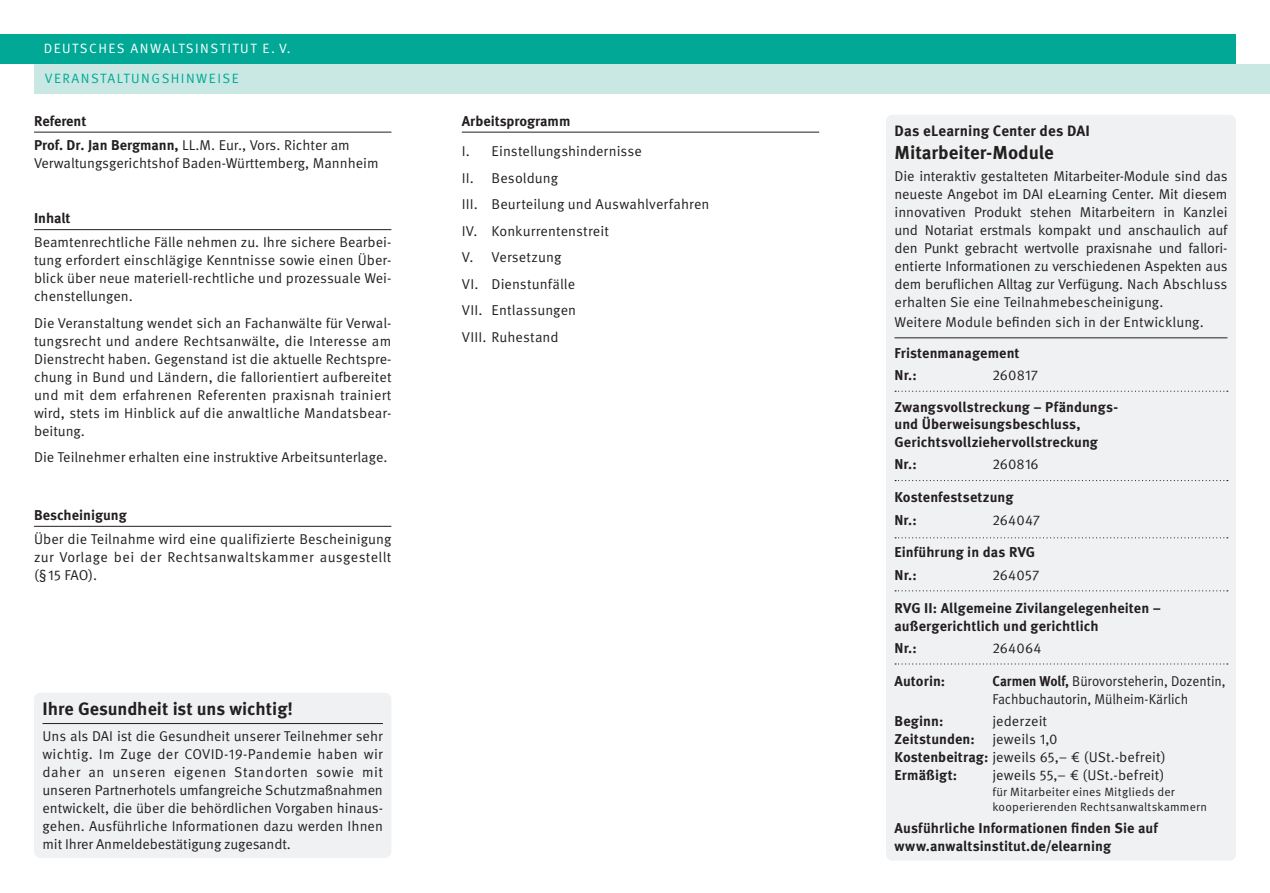
<style>
.page{position:relative;width:1270px;height:893px;background:#fff}
.page>*{position:absolute;margin:0;border:0;box-sizing:border-box;transform-origin:0 0}
.t1{font:700 18.75px "Meta OT";color:#231f20}
.t2{font:700 18px "Meta OT";letter-spacing:-.005em;color:#231f20}
.t3{font:700 15px "Meta OT";letter-spacing:.005em;color:#231f20}
.t4{font:14.25px/18px "Meta OT Norm";color:#231f20;text-align:justify}
.t5{font:700 14.25px/22.2px "Meta OT";letter-spacing:.005em;color:#231f20}
.t6{font:14.25px/18px "Meta OT Norm";color:#231f20;scale:.93 1}
.t7{font:13.5px "Meta OT Norm";letter-spacing:.11em;color:#fff}
.t8{font:13.5px "Meta OT Norm";letter-spacing:.11em;color:#00a895}
.t9{font:12px/14.4px "Meta OT Norm";letter-spacing:.015em;color:#231f20}
.s1{font-family:"Meta OT";font-weight:700}
.s2{font-family:"Meta OT Norm";font-weight:400}
</style>
<div class="page">
<div style="left:34px;top:64px;width:1235px;height:30px;background:#c9e8e4"></div>
<div style="left:0;top:34px;width:1235px;height:30px;background:#00a895"></div>
<hr style="left:462px;top:132px;width:357px;height:1px;background:#231f20">
<hr style="left:34px;top:132px;width:357px;height:1px;background:#231f20">
<hr style="left:34px;top:229px;width:357px;height:1px;background:#231f20">
<hr style="left:34px;top:526px;width:357px;height:1px;background:#231f20">
<div style="left:34px;top:693px;width:357px;height:165px;background:#f0f1f2;border-radius:6px"></div>
<hr style="left:43px;top:723px;width:340px;height:1px;background:#231f20">
<div style="left:885px;top:115px;width:350px;height:746px;background:#f0f1f2;border-radius:6px"></div>
<hr style="left:894px;top:338px;width:333px;height:1px;background:#231f20">
<svg style="left:895px;top:391px;width:332px;height:1px"></svg>
<svg style="left:895px;top:480px;width:332px;height:1px"></svg>
<svg style="left:895px;top:537px;width:332px;height:1px"></svg>
<svg style="left:895px;top:590px;width:332px;height:1px"></svg>
<svg style="left:895px;top:663px;width:332px;height:1px"></svg>
<p class="t7" style="left:44px;top:40px;width:248px">DEUTSCHES ANWALTSINSTITUT E. V.</p>
<p class="t8" style="left:45px;top:70px;width:195px">VERANSTALTUNGSHINWEISE</p>
<p class="t5" style="left:34px;top:110px;width:54px">Referent</p>
<p class="t4" style="left:34px;top:136px;width:346px"><span class="s1">Prof. Dr. Jan Bergmann,</span> LL.M. Eur., Vors. Richter am<br>Verwaltungsgerichtshof Baden-Württemberg, Mannheim</p>
<p class="t5" style="left:34px;top:207px;width:38px">Inhalt</p>
<p class="t4" style="left:34px;top:234px;width:359px">Beamtenrechtliche Fälle nehmen zu. Ihre sichere Bearbei&shy;tung erfordert einschlägige Kenntnisse sowie einen Über&shy;blick über neue materiell-rechtliche und prozessuale Wei&shy;chenstellungen.</p>
<p class="t4" style="left:34px;top:314px;width:359px">Die Veranstaltung wendet sich an Fachanwälte für Verwal&shy;tungsrecht und andere Rechtsanwälte, die Interesse am Dienstrecht haben. Gegenstand ist die aktuelle Rechtspre&shy;chung in Bund und Ländern, die fallorientiert aufbereitet und mit dem erfahrenen Referenten praxisnah trainiert wird, stets im Hinblick auf die anwaltliche Mandatsbear&shy;beitung.</p>
<p class="t4" style="left:34px;top:449px;width:355px">Die Teilnehmer erhalten eine instruktive Arbeitsunterlage.</p>
<p class="t5" style="left:34px;top:504px;width:94px">Bescheinigung</p>
<p class="t4" style="left:34px;top:530px;width:359px">Über die Teilnahme wird eine qualifizierte Bescheinigung zur Vorlage bei der Rechtsanwaltskammer ausgestellt (§15 FAO).</p>
<p class="t2" style="left:43px;top:697px;width:252px">Ihre Gesundheit ist uns wichtig!</p>
<p class="t4" style="left:43px;top:728px;width:342px">Uns als DAI ist die Gesundheit unserer Teilnehmer sehr wichtig. Im Zuge der COVID-19-Pandemie haben wir daher an unseren eigenen Standorten sowie mit unseren Partnerhotels umfangreiche Schutzmaßnahmen entwickelt, die über die behördlichen Vorgaben hinaus&shy;gehen. Ausführliche Informationen dazu werden Ihnen mit Ihrer Anmeldebestätigung zugesandt.</p>
<p class="t5" style="left:462px;top:110px;width:110px">Arbeitsprogramm</p>
<p class="t4" style="left:462px;top:138px;width:249px;line-height:26.5px;text-align:left">I. Einstellungshindernisse<br>II. Besoldung<br>III. Beurteilung und Auswahlverfahren<br>IV. Konkurrentenstreit<br>V. Versetzung<br>VI. Dienstunfälle<br>VII. Entlassungen<br>VIII. Ruhestand</p>
<p class="t3" style="left:894px;top:121px;width:197px">Das eLearning Center des DAI</p>
<h1 class="t1" style="left:894px;top:140px;width:161px">Mitarbeiter-Module</h1>
<p class="t4" style="left:894px;top:167px;width:334px">Die interaktiv gestalteten Mitarbeiter-Module sind das neueste Angebot im DAI eLearning Center. Mit diesem innovativen Produkt stehen Mitarbeitern in Kanzlei und Notariat erstmals kompakt und anschaulich auf den Punkt gebracht wertvolle praxisnahe und fallori&shy;entierte Informationen zu verschiedenen Aspekten aus dem beruflichen Alltag zur Verfügung. Nach Abschluss erhalten Sie eine Teilnahmebescheinigung.</p>
<p class="t4" style="left:894px;top:313px;width:311px">Weitere Module befinden sich in der Entwicklung.</p>
<p class="t5" style="left:894px;top:342px;width:127px">Fristenmanagement<br>Nr.:</p>
<p class="t4" style="left:992px;top:366px;width:47px">260817</p>
<p class="t5" style="left:894px;top:398px;width:225px;line-height:17.5px">Zwangsvollstreckung – Pfändungs&shy;und Überweisungsbeschluss,<br>Gerichtsvollziehervollstreckung</p>
<p class="t5" style="left:894px;top:453px;width:24px">Nr.:</p>
<p class="t4" style="left:992px;top:456px;width:48px">260816</p>
<p class="t5" style="left:894px;top:486px;width:120px">Kostenfestsetzung<br>Nr.:</p>
<p class="t4" style="left:992px;top:511px;width:49px">264047</p>
<p class="t5" style="left:894px;top:541px;width:142px">Einführung in das RVG<br>Nr.:</p>
<p class="t4" style="left:992px;top:566px;width:48px">264057</p>
<p class="t5" style="left:894px;top:599px;width:268px;line-height:18px">RVG II: Allgemeine Zivilangelegenheiten – außergerichtlich und gerichtlich</p>
<p class="t5" style="left:894px;top:637px;width:24px">Nr.:</p>
<p class="t4" style="left:992px;top:639px;width:51px">264064</p>
<p class="t5" style="left:894px;top:670px;width:52px">Autorin:</p>
<p class="t6" style="left:992px;top:672px;width:252px"><span class="s1">Carmen Wolf,</span> Bürovorsteherin, Dozentin,<br>Fachbuchautorin, Mülheim-Kärlich</p>
<p class="t5" style="left:894px;top:710px;width:50px">Beginn:</p>
<p class="t4" style="left:992px;top:712px;width:56px">jederzeit</p>
<p class="t5" style="left:894px;top:728px;width:165px">Zeitstunden: <span class="s2">jeweils 1,0</span></p>
<p class="t4" style="left:894px;top:748px;width:272px"><span class="s1">Kostenbeitrag:</span> jeweils 65,– € (USt.-befreit)</p>
<p class="t5" style="left:894px;top:764px;width:64px">Ermäßigt:</p>
<p class="t4" style="left:992px;top:766px;width:173px">jeweils 55,– € (USt.-befreit)</p>
<p class="t9" style="left:992px;top:785px;width:216px">für Mitarbeiter eines Mitglieds der kooperierenden Rechtsanwaltskammern</p>
<p class="t5" style="left:894px;top:819px;width:265px;line-height:18px">Ausführliche Informationen finden Sie auf www.anwaltsinstitut.de/elearning</p>
</div>
